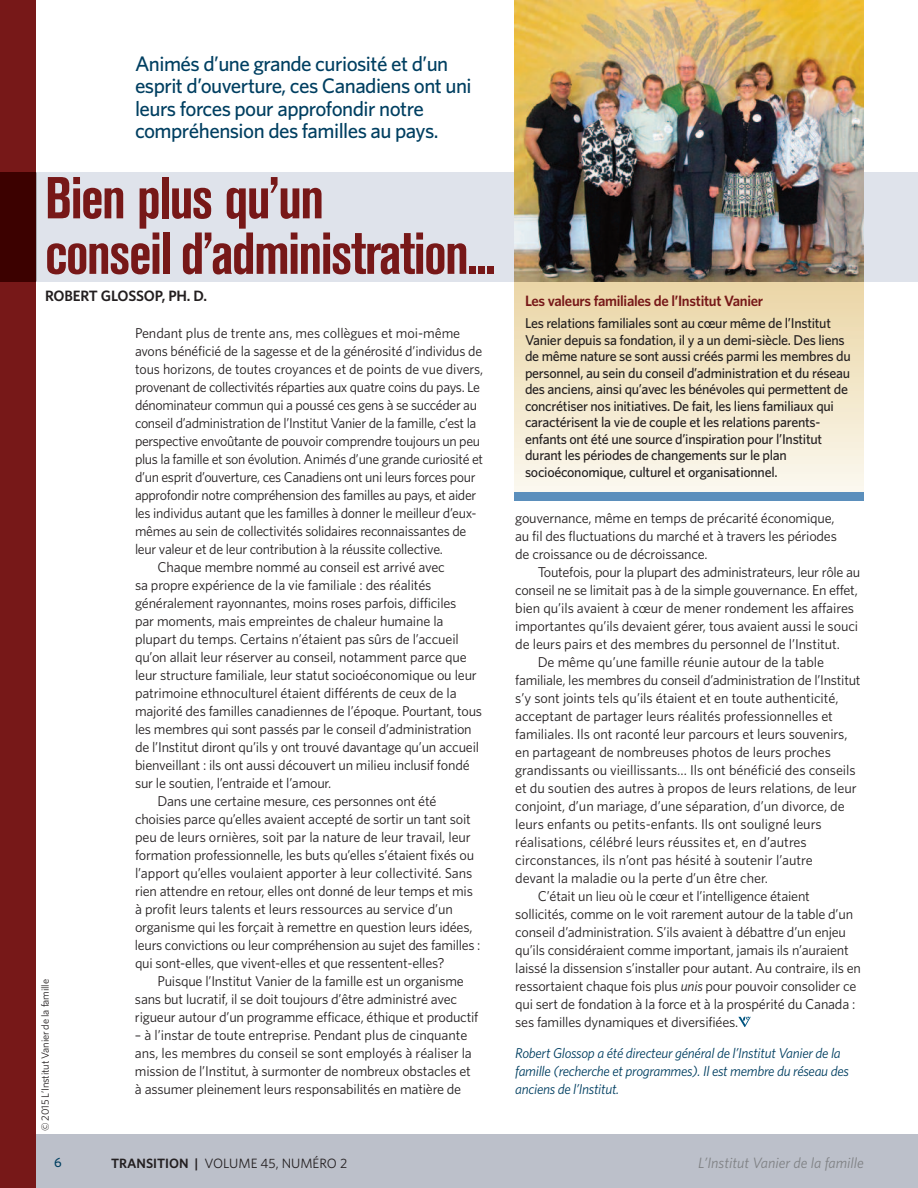
<style>
.page{position:relative;width:918px;height:1188px;background:#fff}
.page>*{position:absolute;margin:0;border:0;box-sizing:border-box;transform-origin:0 0}
.t1{font:700 condensed 58.5px/55.5px "Akzidenz Grotesk BE";letter-spacing:-.025em;color:#771818}
.t2{font:500 21px/22.5px "Whitney";letter-spacing:-.025em;color:#003f61}
.t3{font:600 15px "Whitney";letter-spacing:-.02em;color:#771818}
.t4{font:italic 15px "Whitney";color:#808285}
.t5{font:600 15px "Whitney";letter-spacing:-.01em;color:#231f20}
.t6{font:14.25px/18px "Whitney";letter-spacing:-.015em;color:#231f20}
.t7{font:500 14.25px/16.5px "Whitney";letter-spacing:-.02em;color:#231f20}
.t8{font:italic 14.25px/18px "Whitney";letter-spacing:-.02em;color:#003f61}
.t9{font:13.5px "Whitney";color:#231f20}
.t10{font:500 13.5px "Whitney";color:#003f61}
.t11{font:10.5px "Whitney";letter-spacing:-.015em;color:#231f20}
.s1{font-style:italic}
.s2{font-weight:600}
</style>
<div class="page">
<div style="left:30px;top:1134px;width:888px;height:54px;background:#bcc0ca"></div>
<svg style="left:738px;top:1016px;width:13px;height:11px"></svg>
<div style="left:36px;top:172px;width:882px;height:110px;background:#dfe3eb"></div>
<svg style="left:514px;top:282px;width:350px;height:210px;background:#f2e6c9"></svg>
<div style="left:0;top:0;width:36px;height:1188px;background:#771818"></div>
<div style="left:0;top:172px;width:36px;height:110px;background:#3c0100"></div>
<img style="left:514px;top:0;width:350px;height:282px">
<div style="left:514px;top:492px;width:350px;height:9px;background:#5b8fbc"></div>
<h2 class="t2" style="left:135px;top:52px;width:338px">Animés d’une grande curiosité et d’un esprit d’ouverture, ces Canadiens ont uni leurs forces pour approfondir notre compréhension des familles au pays.</h2>
<h1 class="t1" style="left:45px;top:175px;width:453px">Bien plus qu’un<br>conseil d’administration...</h1>
<p class="t5" style="left:45px;top:287px;width:164px">ROBERT GLOSSOP, PH. D.</p>
<p class="t11" style="left:39px;top:1131px;width:153px;rotate:-90deg">© 2015 L’Institut Vanier de la famille</p>
<p class="t6" style="left:135px;top:324px;width:327px">Pendant plus de trente ans, mes collègues et moi-même</p>
<p class="t6" style="left:135px;top:342px;width:349px">avons bénéficié de la sagesse et de la générosité d’individus de</p>
<p class="t6" style="left:135px;top:360px;width:350px">tous horizons, de toutes croyances et de points de vue divers,</p>
<p class="t6" style="left:135px;top:378px;width:346px">provenant de collectivités réparties aux quatre coins du pays. Le</p>
<p class="t6" style="left:135px;top:396px;width:344px">dénominateur commun qui a poussé ces gens à se succéder au</p>
<p class="t6" style="left:135px;top:414px;width:343px">conseil d’administration de l’Institut Vanier de la famille, c’est la</p>
<p class="t6" style="left:135px;top:432px;width:347px">perspective envoûtante de pouvoir comprendre toujours un peu</p>
<p class="t6" style="left:135px;top:450px;width:350px">plus la famille et son évolution. Animés d’une grande curiosité et</p>
<p class="t6" style="left:135px;top:468px;width:342px">d’un esprit d’ouverture, ces Canadiens ont uni leurs forces pour</p>
<p class="t6" style="left:135px;top:486px;width:343px">approfondir notre compréhension des familles au pays, et aider</p>
<p class="t6" style="left:135px;top:504px;width:343px">les individus autant que les familles à donner le meilleur d’eux-</p>
<p class="t6" style="left:135px;top:522px;width:333px">mêmes au sein de collectivités solidaires reconnaissantes de</p>
<p class="t6" style="left:135px;top:540px;width:309px">leur valeur et de leur contribution à la réussite collective.</p>
<p class="t6" style="left:158px;top:558px;width:289px">Chaque membre nommé au conseil est arrivé avec</p>
<p class="t6" style="left:135px;top:576px;width:298px">sa propre expérience de la vie familiale : des réalités</p>
<p class="t6" style="left:135px;top:594px;width:323px">généralement rayonnantes, moins roses parfois, difficiles</p>
<p class="t6" style="left:135px;top:612px;width:310px">par moments, mais empreintes de chaleur humaine la</p>
<p class="t6" style="left:135px;top:630px;width:325px">plupart du temps. Certains n’étaient pas sûrs de l’accueil</p>
<p class="t6" style="left:135px;top:648px;width:333px">qu’on allait leur réserver au conseil, notamment parce que</p>
<p class="t6" style="left:135px;top:666px;width:343px">leur structure familiale, leur statut socioéconomique ou leur</p>
<p class="t6" style="left:135px;top:684px;width:323px">patrimoine ethnoculturel étaient différents de ceux de la</p>
<p class="t6" style="left:135px;top:702px;width:349px">majorité des familles canadiennes de l’époque. Pourtant, tous</p>
<p class="t6" style="left:135px;top:720px;width:338px">les membres qui sont passés par le conseil d’administration</p>
<p class="t6" style="left:135px;top:738px;width:346px">de l’Institut diront qu’ils y ont trouvé davantage qu’un accueil</p>
<p class="t6" style="left:135px;top:756px;width:336px">bienveillant : ils ont aussi découvert un milieu inclusif fondé</p>
<p class="t6" style="left:135px;top:774px;width:198px">sur le soutien, l’entraide et l’amour.</p>
<p class="t6" style="left:158px;top:792px;width:281px">Dans une certaine mesure, ces personnes ont été</p>
<p class="t6" style="left:135px;top:810px;width:337px">choisies parce qu’elles avaient accepté de sortir un tant soit</p>
<p class="t6" style="left:135px;top:828px;width:337px">peu de leurs ornières, soit par la nature de leur travail, leur</p>
<p class="t6" style="left:135px;top:846px;width:341px">formation professionnelle, les buts qu’elles s’étaient fixés ou</p>
<p class="t6" style="left:135px;top:864px;width:339px">l’apport qu’elles voulaient apporter à leur collectivité. Sans</p>
<p class="t6" style="left:135px;top:882px;width:339px">rien attendre en retour, elles ont donné de leur temps et mis</p>
<p class="t6" style="left:135px;top:900px;width:320px">à profit leurs talents et leurs ressources au service d’un</p>
<p class="t6" style="left:135px;top:918px;width:339px">organisme qui les forçait à remettre en question leurs idées,</p>
<p class="t6" style="left:135px;top:936px;width:347px">leurs convictions ou leur compréhension au sujet des familles :</p>
<p class="t6" style="left:135px;top:954px;width:311px">qui sont-elles, que vivent-elles et que ressentent-elles?</p>
<p class="t6" style="left:157px;top:972px;width:308px">Puisque l’Institut Vanier de la famille est un organisme</p>
<p class="t6" style="left:135px;top:990px;width:324px">sans but lucratif, il se doit toujours d’être administré avec</p>
<p class="t6" style="left:135px;top:1008px;width:345px">rigueur autour d’un programme efficace, éthique et productif</p>
<p class="t6" style="left:135px;top:1026px;width:338px">– à l’instar de toute entreprise. Pendant plus de cinquante ans, les membres du conseil se sont employés à réaliser la mission de l’Institut, à surmonter de nombreux obstacles et à assumer pleinement leurs responsabilités en matière de</p>
<p class="t3" style="left:525px;top:292px;width:240px">Les valeurs familiales de l’Institut Vanier</p>
<p class="t7" style="left:525px;top:315px;width:327px">Les relations familiales sont au cœur même de l’Institut Vanier depuis sa fondation, il y a un demi-siècle. Des liens de même nature se sont aussi créés parmi les membres du personnel, au sein du conseil d’administration et du réseau des anciens, ainsi qu’avec les bénévoles qui permettent de concrétiser nos initiatives. De fait, les liens familiaux qui caractérisent la vie de couple et les relations parents&shy;enfants ont été une source d’inspiration pour l’Institut durant les périodes de changements sur le plan socioéconomique, culturel et organisationnel.</p>
<p class="t6" style="left:515px;top:509px;width:323px">gouvernance, même en temps de précarité économique, au fil des fluctuations du marché et à travers les périodes de croissance ou de décroissance.</p>
<p class="t6" style="left:538px;top:563px;width:324px">Toutefois, pour la plupart des administrateurs, leur rôle au</p>
<p class="t6" style="left:515px;top:581px;width:344px">conseil ne se limitait pas à de la simple gouvernance. En effet,</p>
<p class="t6" style="left:515px;top:599px;width:340px">bien qu’ils avaient à cœur de mener rondement les affaires</p>
<p class="t6" style="left:515px;top:617px;width:344px">importantes qu’ils devaient gérer, tous avaient aussi le souci</p>
<p class="t6" style="left:515px;top:635px;width:326px">de leurs pairs et des membres du personnel de l’Institut.</p>
<p class="t6" style="left:538px;top:653px;width:288px">De même qu’une famille réunie autour de la table</p>
<p class="t6" style="left:515px;top:671px;width:347px">familiale, les membres du conseil d’administration de l’Institut</p>
<p class="t6" style="left:515px;top:689px;width:325px">s’y sont joints tels qu’ils étaient et en toute authenticité,</p>
<p class="t6" style="left:515px;top:707px;width:319px">acceptant de partager leurs réalités professionnelles et</p>
<p class="t6" style="left:515px;top:725px;width:334px">familiales. Ils ont raconté leur parcours et leurs souvenirs,</p>
<p class="t6" style="left:515px;top:743px;width:317px">en partageant de nombreuses photos de leurs proches</p>
<p class="t6" style="left:515px;top:761px;width:342px">grandissants ou vieillissants… Ils ont bénéficié des conseils</p>
<p class="t6" style="left:515px;top:779px;width:343px">et du soutien des autres à propos de leurs relations, de leur</p>
<p class="t6" style="left:515px;top:797px;width:331px">conjoint, d’un mariage, d’une séparation, d’un divorce, de</p>
<p class="t6" style="left:515px;top:815px;width:308px">leurs enfants ou petits-enfants. Ils ont souligné leurs</p>
<p class="t6" style="left:515px;top:833px;width:293px">réalisations, célébré leurs réussites et, en d’autres</p>
<p class="t6" style="left:515px;top:851px;width:299px">circonstances, ils n’ont pas hésité à soutenir l’autre</p>
<p class="t6" style="left:515px;top:869px;width:254px">devant la maladie ou la perte d’un être cher.</p>
<p class="t6" style="left:538px;top:887px;width:274px">C’était un lieu où le cœur et l’intelligence étaient</p>
<p class="t6" style="left:515px;top:905px;width:339px">sollicités, comme on le voit rarement autour de la table d’un</p>
<p class="t6" style="left:515px;top:923px;width:332px">conseil d’administration. S’ils avaient à débattre d’un enjeu</p>
<p class="t6" style="left:515px;top:941px;width:335px">qu’ils considéraient comme important, jamais ils n’auraient</p>
<p class="t6" style="left:515px;top:959px;width:347px">laissé la dissension s’installer pour autant. Au contraire, ils en</p>
<p class="t6" style="left:515px;top:977px;width:343px">ressortaient chaque fois plus <span class="s1">unis</span> pour pouvoir consolider ce</p>
<p class="t6" style="left:515px;top:995px;width:342px">qui sert de fondation à la force et à la prospérité du Canada :</p>
<p class="t6" style="left:515px;top:1013px;width:225px">ses familles dynamiques et diversifiées.</p>
<p class="t8" style="left:515px;top:1044px;width:335px">Robert Glossop a été directeur général de l’Institut Vanier de la famille (recherche et programmes). Il est membre du réseau des anciens de l’Institut.</p>
<p class="t10" style="left:54px;top:1155px;width:9px">6</p>
<p class="t9" style="left:111px;top:1156px;width:238px"><span class="s2">TRANSITION |</span> VOLUME 45, NUMÉRO 2</p>
<p class="t4" style="left:698px;top:1155px;width:167px">L’Institut Vanier de la famille</p>
</div>
